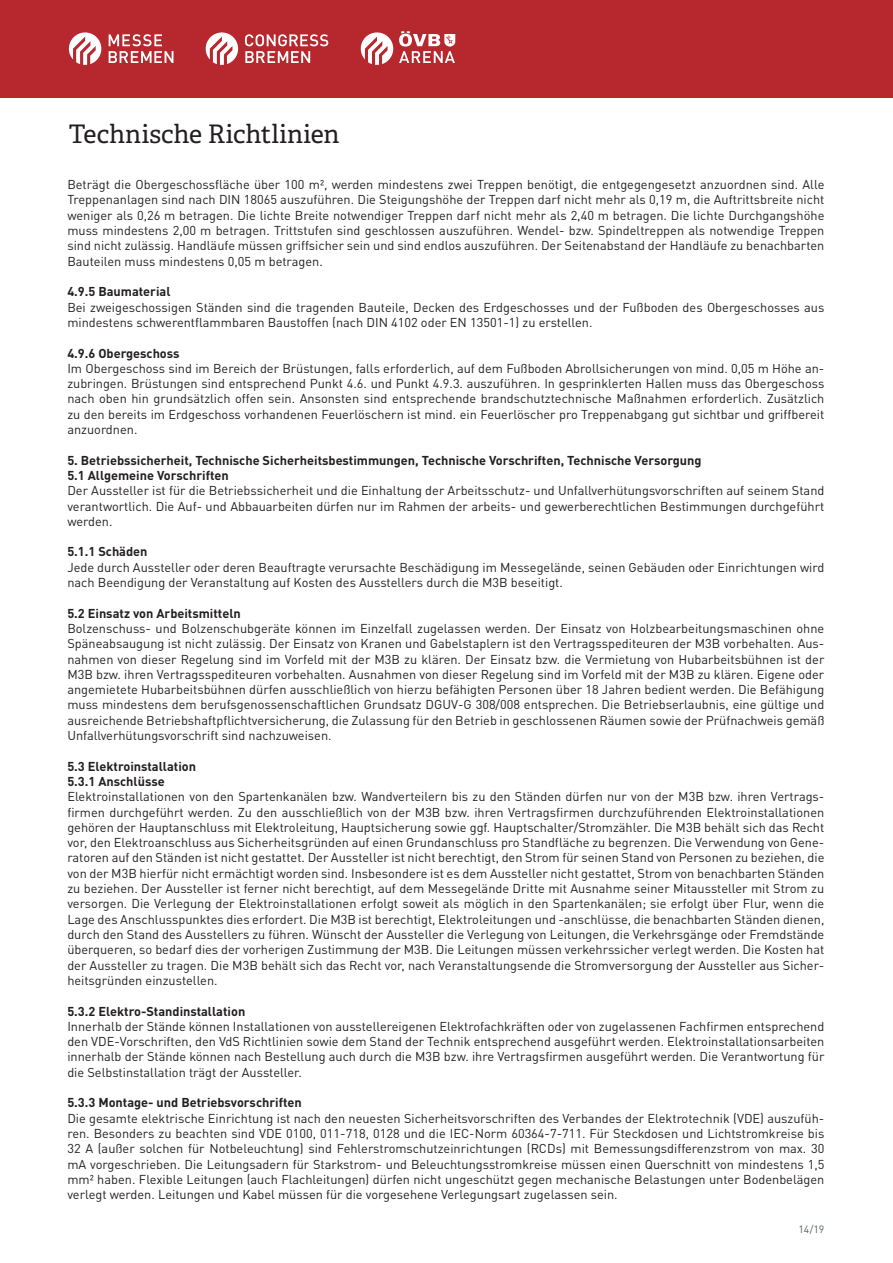
<style>
.page{position:relative;width:893px;height:1263px;background:#fff}
.page>*{position:absolute;margin:0;border:0;box-sizing:border-box;transform-origin:0 0}
.t1{font:25.5px "Adelle";color:#231f20}
.t2{font:12.75px/15.3px "DINOT";color:#231f20;text-align:justify}
.t3{font:700 12.75px/15.3px "DINOT";color:#231f20}
.t4{font:10.5px "DINOT";color:#525e65}
</style>
<div class="page">
<div style="left:0;top:0;width:893px;height:97px;background:#b7282e"></div>
<svg style="left:69px;top:32px;width:32px;height:33px"></svg>
<svg style="left:109px;top:34px;width:64px;height:29px"></svg>
<svg style="left:206px;top:32px;width:32px;height:33px"></svg>
<svg style="left:245px;top:34px;width:83px;height:29px"></svg>
<svg style="left:361px;top:32px;width:32px;height:33px"></svg>
<svg style="left:399px;top:31px;width:56px;height:32px"></svg>
<h1 class="t1" style="left:69px;top:119px;width:272px">Technische Richtlinien</h1>
<p class="t2" style="left:67px;top:177px;width:759px">Beträgt die Obergeschossfläche über 100 m², werden mindestens zwei Treppen benötigt, die entgegengesetzt anzuordnen sind. Alle Treppenanlagen sind nach DIN 18065 auszuführen. Die Steigungshöhe der Treppen darf nicht mehr als 0,19 m, die Auftrittsbreite nicht weniger als 0,26 m betragen. Die lichte Breite notwendiger Treppen darf nicht mehr als 2,40 m betragen. Die lichte Durchgangshöhe muss mindestens 2,00 m betragen. Trittstufen sind geschlossen auszuführen. Wendel- bzw. Spindeltreppen als notwendige Treppen sind nicht zulässig. Handläufe müssen griffsicher sein und sind endlos auszuführen. Der Seitenabstand der Handläufe zu benachbarten Bauteilen muss mindestens 0,05 m betragen.</p>
<p class="t3" style="left:67px;top:284px;width:105px">4.9.5 Baumaterial</p>
<p class="t2" style="left:67px;top:299px;width:758px">Bei zweigeschossigen Ständen sind die tragenden Bauteile, Decken des Erdgeschosses und der Fußboden des Obergeschosses aus mindestens schwerentflammbaren Baustoffen (nach DIN 4102 oder EN 13501-1) zu erstellen.</p>
<p class="t3" style="left:67px;top:345px;width:114px">4.9.6 Obergeschoss</p>
<p class="t2" style="left:67px;top:360px;width:759px">Im Obergeschoss sind im Bereich der Brüstungen, falls erforderlich, auf dem Fußboden Abrollsicherungen von mind. 0,05 m Höhe an&shy;zubringen. Brüstungen sind entsprechend Punkt 4.6. und Punkt 4.9.3. auszuführen. In gesprinklerten Hallen muss das Obergeschoss nach oben hin grundsätzlich offen sein. Ansonsten sind entsprechende brandschutztechnische Maßnahmen erforderlich. Zusätzlich zu den bereits im Erdgeschoss vorhandenen Feuerlöschern ist mind. ein Feuerlöscher pro Treppenabgang gut sichtbar und griffbereit anzuordnen.</p>
<p class="t3" style="left:67px;top:452px;width:636px">5. Betriebssicherheit, Technische Sicherheitsbestimmungen, Technische Vorschriften, Technische Versorgung<br>5.1 Allgemeine Vorschriften</p>
<p class="t2" style="left:67px;top:483px;width:759px">Der Aussteller ist für die Betriebssicherheit und die Einhaltung der Arbeitsschutz- und Unfallverhütungsvorschriften auf seinem Stand verantwortlich. Die Auf- und Abbauarbeiten dürfen nur im Rahmen der arbeits- und gewerberechtlichen Bestimmungen durchgeführt werden.</p>
<p class="t3" style="left:67px;top:544px;width:82px">5.1.1 Schäden</p>
<p class="t2" style="left:67px;top:559px;width:758px">Jede durch Aussteller oder deren Beauftragte verursachte Beschädigung im Messegelände, seinen Gebäuden oder Einrichtungen wird nach Beendigung der Veranstaltung auf Kosten des Ausstellers durch die M3B beseitigt.</p>
<p class="t3" style="left:67px;top:605px;width:175px">5.2 Einsatz von Arbeitsmitteln</p>
<p class="t2" style="left:67px;top:620px;width:759px">Bolzenschuss- und Bolzenschubgeräte können im Einzelfall zugelassen werden. Der Einsatz von Holzbearbeitungsmaschinen ohne Späneabsaugung ist nicht zulässig. Der Einsatz von Kranen und Gabelstaplern ist den Vertragsspediteuren der M3B vorbehalten. Aus&shy;nahmen von dieser Regelung sind im Vorfeld mit der M3B zu klären. Der Einsatz bzw. die Vermietung von Hubarbeitsbühnen ist der M3B bzw. ihren Vertragsspediteuren vorbehalten. Ausnahmen von dieser Regelung sind im Vorfeld mit der M3B zu klären. Eigene oder angemietete Hubarbeitsbühnen dürfen ausschließlich von hierzu befähigten Personen über 18 Jahren bedient werden. Die Befähigung muss mindestens dem berufsgenossenschaftlichen Grundsatz DGUV-G 308/008 entsprechen. Die Betriebserlaubnis, eine gültige und ausreichende Betriebshaftpflichtversicherung, die Zulassung für den Betrieb in geschlossenen Räumen sowie der Prüfnachweis gemäß Unfallverhütungsvorschrift sind nachzuweisen.</p>
<p class="t3" style="left:67px;top:758px;width:130px">5.3 Elektroinstallation<br>5.3.1 Anschlüsse</p>
<p class="t2" style="left:67px;top:789px;width:759px">Elektroinstallationen von den Spartenkanälen bzw. Wandverteilern bis zu den Ständen dürfen nur von der M3B bzw. ihren Vertrags&shy;firmen durchgeführt werden. Zu den ausschließlich von der M3B bzw. ihren Vertragsfirmen durchzuführenden Elektroinstallationen gehören der Hauptanschluss mit Elektroleitung, Hauptsicherung sowie ggf. Hauptschalter/Stromzähler. Die M3B behält sich das Recht vor, den Elektroanschluss aus Sicherheitsgründen auf einen Grundanschluss pro Standfläche zu begrenzen. Die Verwendung von Gene&shy;ratoren auf den Ständen ist nicht gestattet. Der Aussteller ist nicht berechtigt, den Strom für seinen Stand von Personen zu beziehen, die von der M3B hierfür nicht ermächtigt worden sind. Insbesondere ist es dem Aussteller nicht gestattet, Strom von benachbarten Ständen zu beziehen. Der Aussteller ist ferner nicht berechtigt, auf dem Messegelände Dritte mit Ausnahme seiner Mitaussteller mit Strom zu versorgen. Die Verlegung der Elektroinstallationen erfolgt soweit als möglich in den Spartenkanälen; sie erfolgt über Flur, wenn die Lage des Anschlusspunktes dies erfordert. Die M3B ist berechtigt, Elektroleitungen und -anschlüsse, die benachbarten Ständen dienen, durch den Stand des Ausstellers zu führen. Wünscht der Aussteller die Verlegung von Leitungen, die Verkehrsgänge oder Fremdstände überqueren, so bedarf dies der vorherigen Zustimmung der M3B. Die Leitungen müssen verkehrssicher verlegt werden. Die Kosten hat der Aussteller zu tragen. Die M3B behält sich das Recht vor, nach Veranstaltungsende die Stromversorgung der Aussteller aus Sicher&shy;heitsgründen einzustellen.</p>
<p class="t3" style="left:67px;top:1003px;width:179px">5.3.2 Elektro-Standinstallation</p>
<p class="t2" style="left:67px;top:1018px;width:759px">Innerhalb der Stände können Installationen von ausstellereigenen Elektrofachkräften oder von zugelassenen Fachfirmen entsprechend den VDE-Vorschriften, den VdS Richtlinien sowie dem Stand der Technik entsprechend ausgeführt werden. Elektroinstallationsarbeiten innerhalb der Stände können nach Bestellung auch durch die M3B bzw. ihre Vertragsfirmen ausgeführt werden. Die Verantwortung für die Selbstinstallation trägt der Aussteller.</p>
<p class="t3" style="left:67px;top:1095px;width:236px">5.3.3 Montage- und Betriebsvorschriften</p>
<p class="t2" style="left:67px;top:1110px;width:758px">Die gesamte elektrische Einrichtung ist nach den neuesten Sicherheitsvorschriften des Verbandes der Elektrotechnik (VDE) auszufüh&shy;ren. Besonders zu beachten sind VDE 0100, 011-718, 0128 und die IEC-Norm 60364-7-711. Für Steckdosen und Lichtstromkreise bis 32 A (außer solchen für Notbeleuchtung) sind Fehlerstromschutzeinrichtungen (RCDs) mit Bemessungsdifferenzstrom von max. 30 mA vorgeschrieben. Die Leitungsadern für Starkstrom- und Beleuchtungsstromkreise müssen einen Querschnitt von mindestens 1,5 mm² haben. Flexible Leitungen (auch Flachleitungen) dürfen nicht ungeschützt gegen mechanische Belastungen unter Bodenbelägen verlegt werden. Leitungen und Kabel müssen für die vorgesehene Verlegungsart zugelassen sein.</p>
<p class="t4" style="left:798px;top:1223px;width:28px">14/19</p>
</div>
